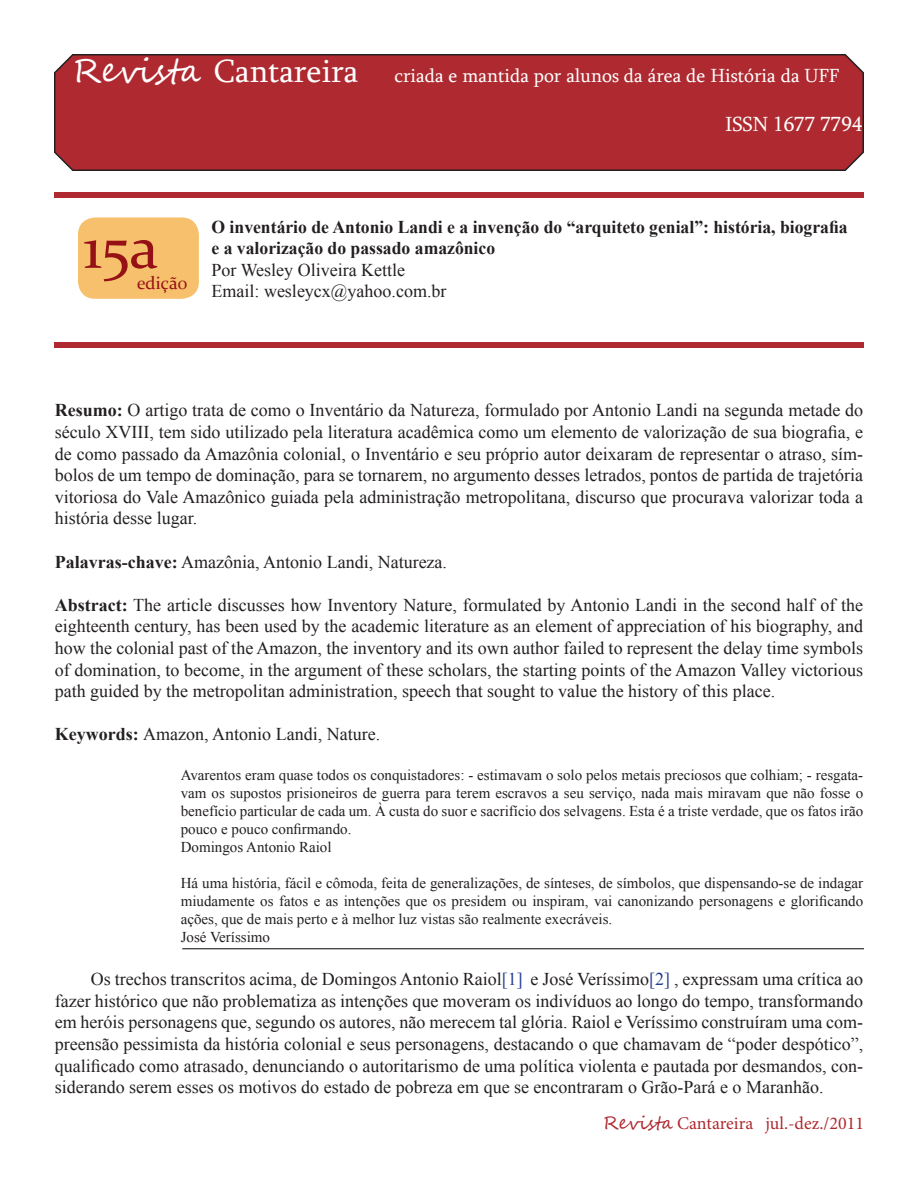
<style>
.page{position:relative;width:918px;height:1188px;background:#fff}
.page>*{position:absolute;margin:0;border:0;box-sizing:border-box;transform-origin:0 0}
.t1{font:60px "Constantia";color:#961115}
.t2{font:21px "Sylfaen";color:#fff}
.t3{font:19.5px "Sylfaen";color:#fff}
.t4{font:18px/21.6px "Times New Roman";color:#231f20;text-align:justify}
.t5{font:700 18px/21.6px "Times New Roman";color:#231f20}
.t6{font:18px "Minion Pro";color:#ae2a30}
.t7{font:18px "Constantia";color:#961115}
.t8{font:15px/18px "Times New Roman";color:#231f20}
.s1{font-family:"Segoe Script";font-size:33px}
.s2{font-size:33px}
.s3{font-weight:700}
.s4{color:#253f8e}
.s5{font-family:"Segoe Script"}
</style>
<div class="page">
<div style="left:54px;top:54px;width:810px;height:117px;background:#ae2a30"></div>
<div style="left:54px;top:192px;width:810px;height:6px;background:#ae2a30"></div>
<div style="left:77px;top:217px;width:123px;height:83px;background:#f6c06c;border-radius:18px"></div>
<div style="left:76px;top:216px;width:124px;height:84px;border:2px solid #fff;border-radius:18px"></div>
<div style="left:54px;top:342px;width:810px;height:6px;background:#ae2a30"></div>
<hr style="left:182px;top:948px;width:682px;height:1px;background:#231f20">
<p class="t3" style="left:72px;top:62px;width:769px"><span class="s1">Revista</span> <span class="s2">Cantareira</span> criada e mantida por alunos da área de História da UFF</p>
<p class="t2" style="left:725px;top:109px;width:139px">ISSN 1677 7794</p>
<h1 class="t1" style="left:83px;top:207px;width:77px">15a</h1>
<p class="t7" style="left:137px;top:271px;width:52px">edição</p>
<p class="t5" style="left:212px;top:215px;width:638px">O inventário de Antonio Landi e a invenção do “arquiteto genial”: história, biografia e a valorização do passado amazônico</p>
<p class="t4" style="left:212px;top:259px;width:237px">Por Wesley Oliveira Kettle<br>Email: wesleycx@yahoo.com.br</p>
<p class="t4" style="left:55px;top:399px;width:810px"><span class="s3">Resumo:</span> O artigo trata de como o Inventário da Natureza, formulado por Antonio Landi na segunda metade do século XVIII, tem sido utilizado pela literatura acadêmica como um elemento de valorização de sua biografia, e de como passado da Amazônia colonial, o Inventário e seu próprio autor deixaram de representar o atraso, sím&shy;bolos de um tempo de dominação, para se tornarem, no argumento desses letrados, pontos de partida de trajetória vitoriosa do Vale Amazônico guiada pela administração metropolitana, discurso que procurava valorizar toda a história desse lugar.</p>
<p class="t4" style="left:55px;top:551px;width:394px"><span class="s3">Palavras-chave:</span> Amazônia, Antonio Landi, Natureza.</p>
<p class="t4" style="left:55px;top:594px;width:810px"><span class="s3">Abstract:</span> The article discusses how Inventory Nature, formulated by Antonio Landi in the second half of the eighteenth century, has been used by the academic literature as an element of appreciation of his biography, and how the colonial past of the Amazon, the inventory and its own author failed to represent the delay time symbols of domination, to become, in the argument of these scholars, the starting points of the Amazon Valley victorious path guided by the metropolitan administration, speech that sought to value the history of this place.</p>
<p class="t4" style="left:55px;top:723px;width:327px"><span class="s3">Keywords:</span> Amazon, Antonio Landi, Nature.</p>
<p class="t8" style="left:181px;top:766px;width:684px">Avarentos eram quase todos os conquistadores: - estimavam o solo pelos metais preciosos que colhiam; - resgata&shy;vam os supostos prisioneiros de guerra para terem escravos a seu serviço, nada mais miravam que não fosse o benefício particular de cada um. À custa do suor e sacrifício dos selvagens. Esta é a triste verdade, que os fatos irão pouco e pouco confirmando.<br>Domingos Antonio Raiol</p>
<p class="t8" style="left:181px;top:874px;width:684px">Há uma história, fácil e cômoda, feita de generalizações, de sínteses, de símbolos, que dispensando-se de indagar miudamente os fatos e as intenções que os presidem ou inspiram, vai canonizando personagens e glorificando ações, que de mais perto e à melhor luz vistas são realmente execráveis.<br>José Veríssimo</p>
<p class="t4" style="left:55px;top:968px;width:810px;text-indent:36px">Os trechos transcritos acima, de Domingos Antonio Raiol<span class="s4">[1]</span> e José Veríssimo<span class="s4">[2]</span> , expressam uma crítica ao fazer histórico que não problematiza as intenções que moveram os indivíduos ao longo do tempo, transformando em heróis personagens que, segundo os autores, não merecem tal glória. Raiol e Veríssimo construíram uma com&shy;preensão pessimista da história colonial e seus personagens, destacando o que chamavam de “poder despótico”, qualificado como atrasado, denunciando o autoritarismo de uma política violenta e pautada por desmandos, con&shy;siderando serem esses os motivos do estado de pobreza em que se encontraram o Grão-Pará e o Maranhão.</p>
<p class="t6" style="left:603px;top:1112px;width:263px"><span class="s5">Revista</span> Cantareira jul.-dez./2011</p>
</div>
